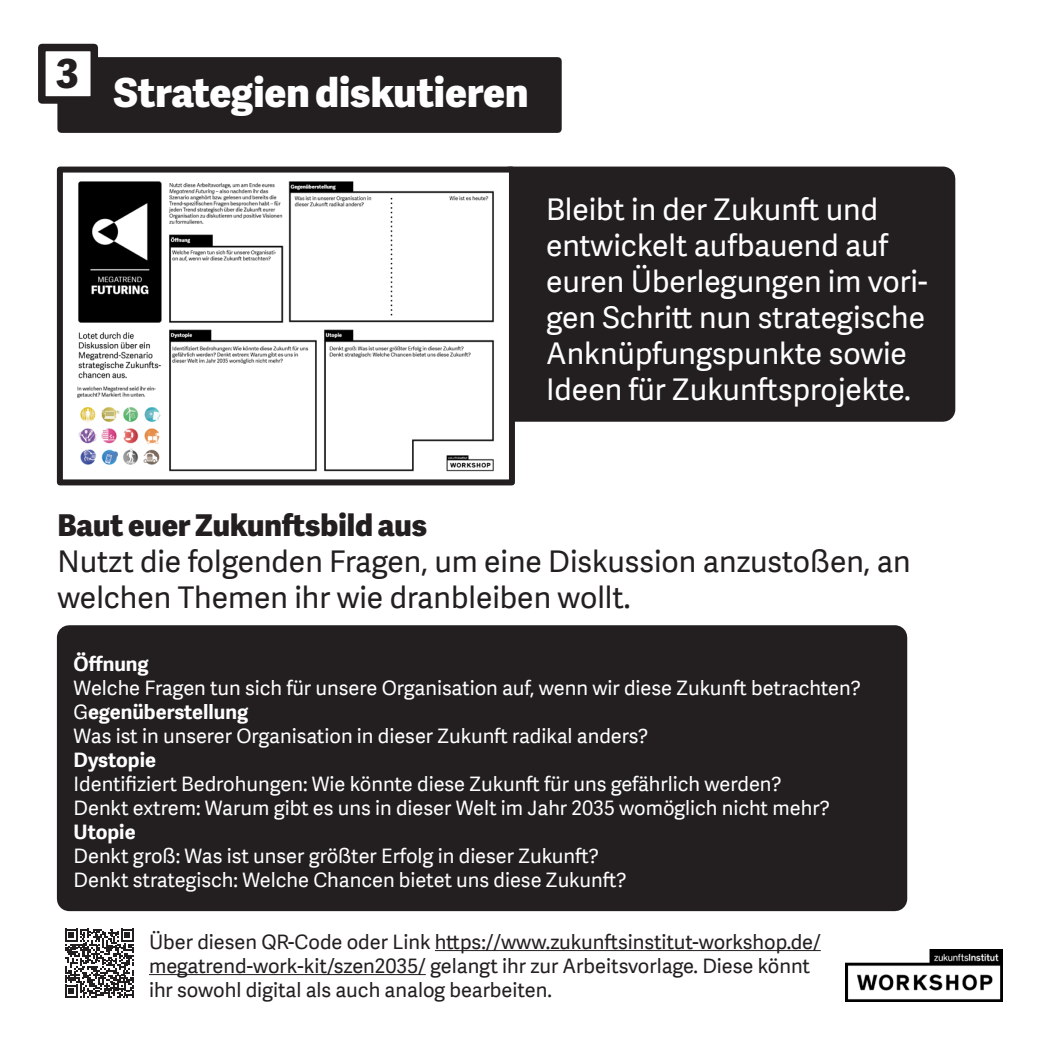
<style>
.page{position:relative;width:1049px;height:1049px;background:#fff}
.page>*{position:absolute;margin:0;border:0;box-sizing:border-box;transform-origin:0 0}
.Titel__ExtraBold{font:800 40px "Adelle Sans W04";color:#fff}
.Titel__ExtraBold-2{font:800 40px "Adelle Sans W04";color:#231f20}
.t1{font:30px/36px "Adelle Sans W04";color:#fff}
.t2{font:30px/36px "Adelle Sans W04";color:#231f20}
.t3{font:800 30px "Adelle Sans W04";color:#231f20}
.t4{font:20px/24px "Adelle Sans W04";color:#fff}
.t5{font:20px/24px "Adelle Sans W04";color:#231f20}
.t6{font:700 20px "Adelle Sans W04";color:#fff}
.s1{font-weight:700}
</style>
<div class="page">
<div style="left:509px;top:179px;width:434px;height:230px;background:#231f20"></div>
<div style="left:497px;top:167px;width:458px;height:255px;border:24px solid #231f20"></div>
<div style="left:60px;top:170px;width:452px;height:312px;background:#fff"></div>
<img style="left:77px;top:181px;width:417px;height:291px">
<div style="left:57px;top:167px;width:458px;height:318px;border:6px solid #231f20"></div>
<div style="left:69px;top:637px;width:826px;height:262px;background:#231f20"></div>
<div style="left:57px;top:625px;width:850px;height:286px;border:24px solid #231f20"></div>
<div style="left:61px;top:61px;width:497px;height:68px;background:#231f20"></div>
<div style="left:57px;top:57px;width:505px;height:76px;border:8px solid #231f20"></div>
<div style="left:42px;top:48px;width:52px;height:52px;background:#fff"></div>
<div style="left:38px;top:44px;width:60px;height:60px;border:8px solid #231f20"></div>
<hr style="left:435px;top:950px;width:386px;height:1px;background:#231f20">
<hr style="left:149px;top:974px;width:277px;height:1px;background:#231f20">
<img style="left:845px;top:949px;width:158px;height:52px">
<svg style="left:65px;top:929px;width:69px;height:69px"></svg>
<p class="Titel__ExtraBold-2" style="left:56px;top:44px;width:24px">3</p>
<p class="Titel__ExtraBold" style="left:114px;top:63px;width:416px">Strategien diskutieren</p>
<p class="t1" style="left:546px;top:190px;width:383px">Bleibt in der Zukunft und entwickelt aufbauend auf euren Überlegungen im vori&shy;gen Schritt nun strategische<br>Anknüpfungspunkte sowie<br>Ideen für Zukunftsprojekte.</p>
<p class="t3" style="left:57px;top:503px;width:371px">Baut euer Zukunftsbild aus</p>
<p class="t2" style="left:57px;top:542px;width:855px">Nutzt die folgenden Fragen, um eine Diskussion anzustoßen, an welchen Themen ihr wie dranbleiben wollt.</p>
<p class="t4" style="left:74px;top:651px;width:789px"><span class="s1">Öffnung<br></span>Welche Fragen tun sich für unsere Organisation auf, wenn wir diese Zukunft betrachten?</p>
<p class="t4" style="left:74px;top:699px;width:576px">G<span class="s1">egenüberstellung<br></span>Was ist in unserer Organisation in dieser Zukunft radikal anders?</p>
<p class="t6" style="left:74px;top:745px;width:84px">Dystopie</p>
<p class="t4" style="left:74px;top:771px;width:709px">Identifiziert Bedrohungen: Wie könnte diese Zukunft für uns gefährlich werden?</p>
<p class="t4" style="left:74px;top:795px;width:758px">Denkt extrem: Warum gibt es uns in dieser Welt im Jahr 2035 womöglich nicht mehr?</p>
<p class="t6" style="left:74px;top:817px;width:64px">Utopie</p>
<p class="t4" style="left:74px;top:843px;width:527px">Denkt groß: Was ist unser größter Erfolg in dieser Zukunft?</p>
<p class="t4" style="left:74px;top:867px;width:554px">Denkt strategisch: Welche Chancen bietet uns diese Zukunft?</p>
<p class="t5" style="left:149px;top:929px;width:673px">Über diesen QR-Code oder Link https://www.zukunftsinstitut-workshop.de/ megatrend-work-kit/szen2035/ gelangt ihr zur Arbeitsvorlage. Diese könnt ihr sowohl digital als auch analog bearbeiten.</p>
</div>
